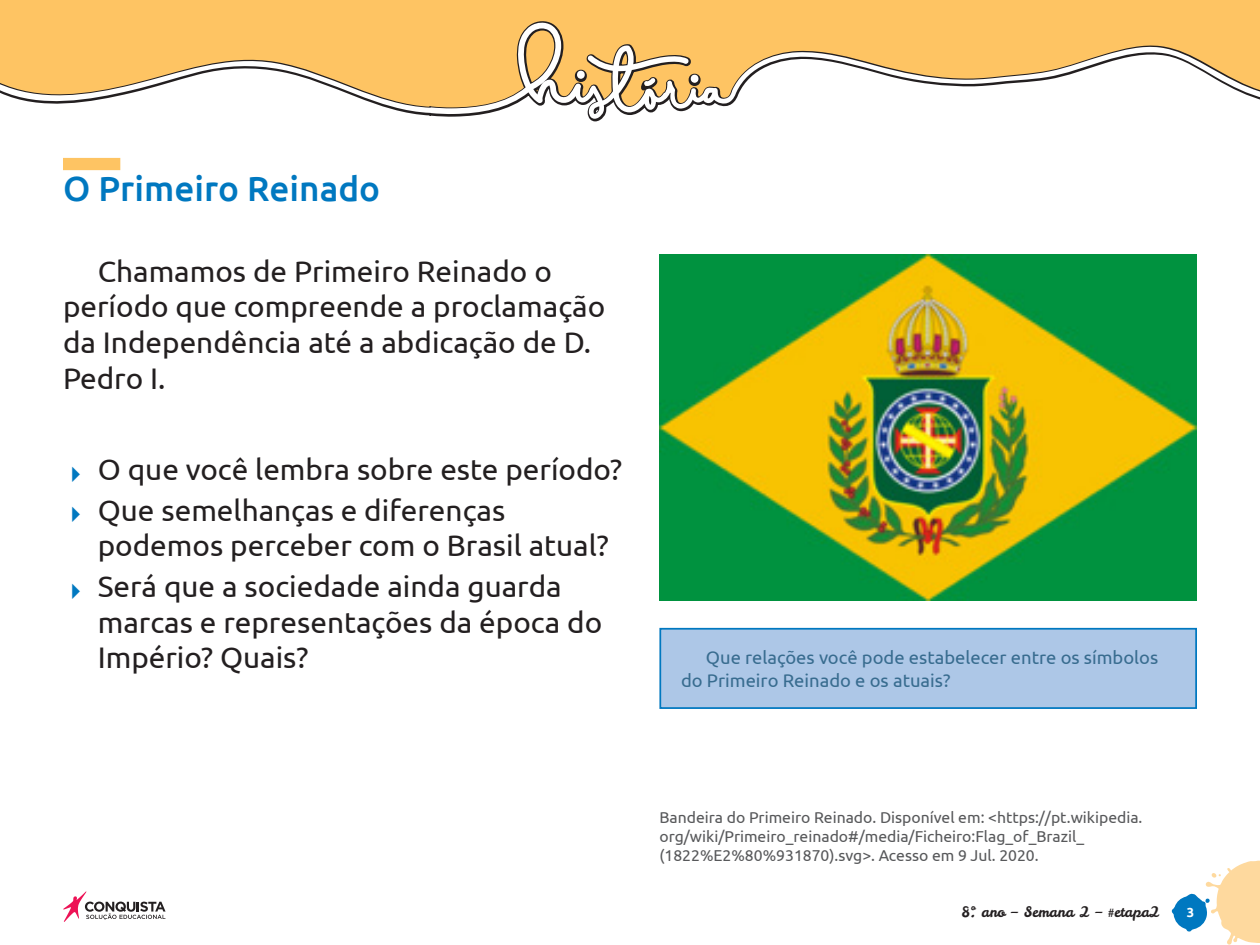
<style>
.page{position:relative;width:1260px;height:945px;background:#fff}
.page>*{position:absolute;margin:0;border:0;box-sizing:border-box;transform-origin:0 0}
._02_Peso_2{font:500 35px "Ubuntu";color:#0078c0}
._01_Texto_Geral{font:29.75px/35.7px "Ubuntu";color:#231f20}
._02_Box_-_Texto{font:18.38px/23.6px "Ubuntu";color:#386c8f}
._07_Referência_Fonte{font:15.75px/18.9px "Ubuntu";color:#57585a}
.t1{font:14.35px "Leckerli One";color:#231f20}
.t2{font:700 13.12px "Ubuntu";color:#fff}
</style>
<div class="page">
<svg style="left:1172px;top:861px;width:88px;height:84px"></svg>
<svg style="left:63px;top:891px;width:103px;height:31px"></svg>
<svg style="left:0;top:0;width:1260px;height:122px;background:#fdca75"></svg>
<svg style="left:0;top:22px;width:1260px;height:97px;fill:#fec463"></svg>
<div style="left:63px;top:158px;width:57px;height:12px;background:#fec463"></div>
<img style="left:660px;top:255px;width:537px;height:346px">
<div style="left:660px;top:629px;width:536px;height:79px;background:#adc7e7"></div>
<div style="left:659px;top:628px;width:538px;height:81px;border:2px solid #0078c0"></div>
<p class="_02_Peso_2" style="left:63px;top:166px;width:319px">O Primeiro Reinado</p>
<p class="_01_Texto_Geral" style="left:63px;top:252px;width:544px;text-indent:35px">Chamamos de Primeiro Reinado o período que compreende a proclamação da Independência até a abdicação de D.<br>Pedro I.</p>
<p class="_01_Texto_Geral" style="left:98px;top:451px;width:526px">O que você lembra sobre este período?</p>
<p class="_01_Texto_Geral" style="left:98px;top:491px;width:513px">Que semelhanças e diferenças podemos perceber com o Brasil atual?</p>
<p class="_01_Texto_Geral" style="left:98px;top:568px;width:506px">Será que a sociedade ainda guarda marcas e representações da época do<br>Império? Quais?</p>
<p class="_02_Box_-_Texto" style="left:681px;top:645px;width:479px;text-indent:25px">Que relações você pode estabelecer entre os símbolos do Primeiro Reinado e os atuais?</p>
<p class="_07_Referência_Fonte" style="left:659px;top:807px;width:485px">Bandeira do Primeiro Reinado. Disponível em: &lt;https://pt.wikipedia. org/wiki/Primeiro_reinado#/media/Ficheiro:Flag_of_Brazil_ (1822%E2%80%931870).svg&gt;. Acesso em 9 Jul. 2020.</p>
<p class="t1" style="left:961px;top:903px;width:200px">8º. ano – Semana 2 – #etapa2</p>
<p class="t2" style="left:1187px;top:905px;width:9px">3</p>
</div>
